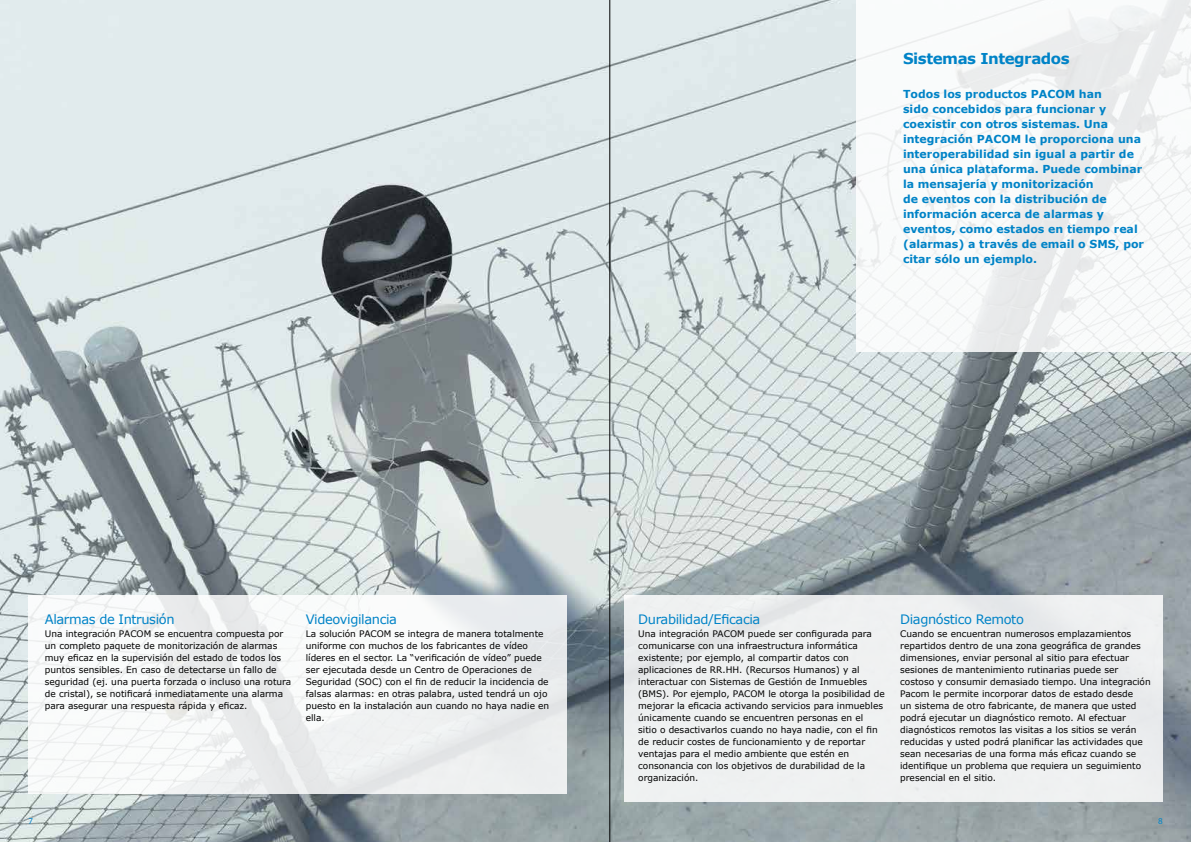
<style>
.page{position:relative;width:1191px;height:842px;background:#fff}
.page>*{position:absolute;margin:0;border:0;box-sizing:border-box;transform-origin:0 0}
.t1{font:700 15px "Verdana";letter-spacing:-.03em;color:#0083c7}
.t2{font:13px "Verdana";letter-spacing:-.03em;color:#0083c7}
.t3{font:700 11px/15px "Verdana";color:#0083c7}
.t4{font:9px/12px "Verdana";color:#000}
.t5{font:9px "Myriad Pro";color:#0083c7}
</style>
<div class="page">
<img style="left:0;top:0;width:1191px;height:842px">
<div style="left:856px;top:0;width:335px;height:351px;background:linear-gradient(to right,#f8f9fa,#f0f1f2)"></div>
<div style="left:29px;top:595px;width:538px;height:199px;background:#f0f2f2"></div>
<div style="left:624px;top:595px;width:538px;height:207px;background:#eff1f1"></div>
<hr style="left:609px;top:0;width:1px;height:842px;background:#000101">
<h1 class="t1" style="left:903px;top:48px;width:168px">Sistemas Integrados</h1>
<p class="t3" style="left:903px;top:86px;width:242px">Todos los productos PACOM han<br>sido concebidos para funcionar y coexistir con otros sistemas. Una integración PACOM le proporciona una interoperabilidad sin igual a partir de una única plataforma. Puede combinar la mensajería y monitorización<br>de eventos con la distribución de información acerca de alarmas y eventos, como estados en tiempo real (alarmas) a través de email o SMS, por citar sólo un ejemplo.</p>
<h2 class="t2" style="left:45px;top:610px;width:131px">Alarmas de Intrusión</h2>
<p class="t4" style="left:45px;top:628px;width:248px">Una integración PACOM se encuentra compuesta por un completo paquete de monitorización de alarmas muy eficaz en la supervisión del estado de todos los puntos sensibles. En caso de detectarse un fallo de seguridad (ej. una puerta forzada o incluso una rotura de cristal), se notificará inmediatamente una alarma para asegurar una respuesta rápida y eficaz.</p>
<h2 class="t2" style="left:306px;top:610px;width:93px">Videovigilancia</h2>
<p class="t4" style="left:306px;top:628px;width:245px">La solución PACOM se integra de manera totalmente uniforme con muchos de los fabricantes de vídeo líderes en el sector. La “verificación de vídeo” puede ser ejecutada desde un Centro de Operaciones de Seguridad (SOC) con el fin de reducir la incidencia de falsas alarmas: en otras palabra, usted tendrá un ojo puesto en la instalación aun cuando no haya nadie en ella.</p>
<h2 class="t2" style="left:638px;top:610px;width:124px">Durabilidad/Eficacia</h2>
<p class="t4" style="left:638px;top:628px;width:248px">Una integración PACOM puede ser configurada para comunicarse con una infraestructura informática existente; por ejemplo, al compartir datos con aplicaciones de RR.HH. (Recursos Humanos) y al interactuar con Sistemas de Gestión de Inmuebles (BMS). Por ejemplo, PACOM le otorga la posibilidad de mejorar la eficacia activando servicios para inmuebles únicamente cuando se encuentren personas en el<br>sitio o desactivarlos cuando no haya nadie, con el fin de reducir costes de funcionamiento y de reportar ventajas para el medio ambiente que estén en consonancia con los objetivos de durabilidad de la organización.</p>
<h2 class="t2" style="left:900px;top:610px;width:125px">Diagnóstico Remoto</h2>
<p class="t4" style="left:900px;top:628px;width:252px">Cuando se encuentran numerosos emplazamientos repartidos dentro de una zona geográfica de grandes dimensiones, enviar personal al sitio para efectuar sesiones de mantenimiento rutinarias puede ser costoso y consumir demasiado tiempo. Una integración Pacom le permite incorporar datos de estado desde<br>un sistema de otro fabricante, de manera que usted podrá ejecutar un diagnóstico remoto. Al efectuar diagnósticos remotos las visitas a los sitios se verán reducidas y usted podrá planificar las actividades que sean necesarias de una forma más eficaz cuando se identifique un problema que requiera un seguimiento presencial en el sitio.</p>
<p class="t5" style="left:29px;top:815px;width:6px">7</p>
<p class="t5" style="left:1158px;top:815px;width:6px">8</p>
</div>
